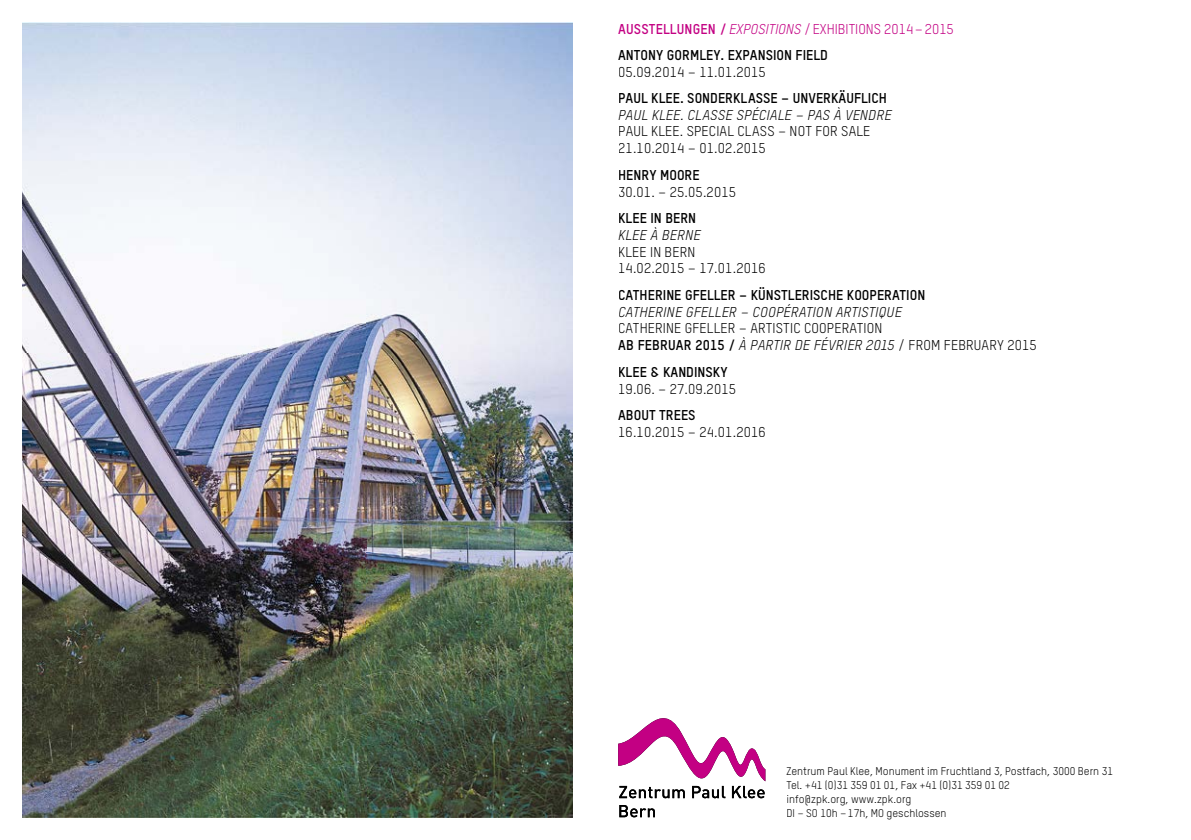
<style>
.page{position:relative;width:1191px;height:840px;background:#fff}
.page>*{position:absolute;margin:0;border:0;box-sizing:border-box;transform-origin:0 0}
.t1{font:14px/16.8px "TSTARPRO";letter-spacing:.01em;color:#000}
.t2{font:700 14px/26.4px "TSTARPRO";color:#000}
.t3{font:italic 14px "TSTARPRO";letter-spacing:.02em;color:#000}
.t4{font:11px/14px "TSTARPRO";color:#000}
.s1{color:#c30083}
.s2{font-weight:400;font-style:italic;color:#c30083}
.s3{font-weight:400;color:#c30083}
.s4{font-weight:700}
.s5{font-style:italic}
</style>
<div class="page">
<img style="left:23px;top:23px;width:550px;height:793px">
<svg style="left:619px;top:805px;width:36px;height:11px"></svg>
<svg style="left:618px;top:718px;width:147px;height:79px"></svg>
<p class="t2" style="left:618px;top:15px;width:337px"><span class="s1">AUSSTELLUNGEN /</span> <span class="s2">EXPOSITIONS</span> <span class="s3">/ EXHIBITIONS 2014 – 2015<br></span>ANTONY GORMLEY. EXPANSION FIELD</p>
<p class="t1" style="left:618px;top:63px;width:149px">05.09.2014 – 11.01.2015</p>
<p class="t2" style="left:618px;top:84px;width:270px">PAUL KLEE. SONDERKLASSE – UNVERKÄUFLICH</p>
<p class="t3" style="left:618px;top:106px;width:275px">PAUL KLEE. CLASSE SPÉCIALE – PAS À VENDRE</p>
<p class="t1" style="left:618px;top:123px;width:254px">PAUL KLEE. SPECIAL CLASS – NOT FOR SALE<br>21.10.2014 – 01.02.2015</p>
<p class="t2" style="left:618px;top:161px;width:83px">HENRY MOORE</p>
<p class="t1" style="left:618px;top:183px;width:119px">30.01. – 25.05.2015</p>
<p class="t2" style="left:618px;top:204px;width:80px">KLEE IN BERN</p>
<p class="t3" style="left:618px;top:226px;width:84px">KLEE À BERNE</p>
<p class="t1" style="left:618px;top:243px;width:149px">KLEE IN BERN<br>14.02.2015 – 17.01.2016</p>
<p class="t2" style="left:618px;top:281px;width:309px">CATHERINE GFELLER – KÜNSTLERISCHE KOOPERATION</p>
<p class="t3" style="left:618px;top:303px;width:285px">CATHERINE GFELLER – COOPÉRATION ARTISTIQUE</p>
<p class="t1" style="left:618px;top:320px;width:420px">CATHERINE GFELLER – ARTISTIC COOPERATION<br><span class="s4">AB FEBRUAR 2015 /</span> <span class="s5">À PARTIR DE FÉVRIER 2015</span> / FROM FEBRUARY 2015</p>
<p class="t2" style="left:618px;top:358px;width:111px">KLEE &amp; KANDINSKY</p>
<p class="t1" style="left:618px;top:380px;width:119px">19.06. – 27.09.2015</p>
<p class="t2" style="left:618px;top:401px;width:79px">ABOUT TREES</p>
<p class="t1" style="left:618px;top:423px;width:149px">16.10.2015 – 24.01.2016</p>
<p class="t4" style="left:786px;top:763px;width:328px">Zentrum Paul Klee, Monument im Fruchtland 3, Postfach, 3000 Bern 31<br>Tel. +41 (0)31 359 01 01, Fax +41 (0)31 359 01 02<br>info@zpk.org, www.zpk.org<br>DI – SO 10h – 17h, MO geschlossen</p>
</div>
